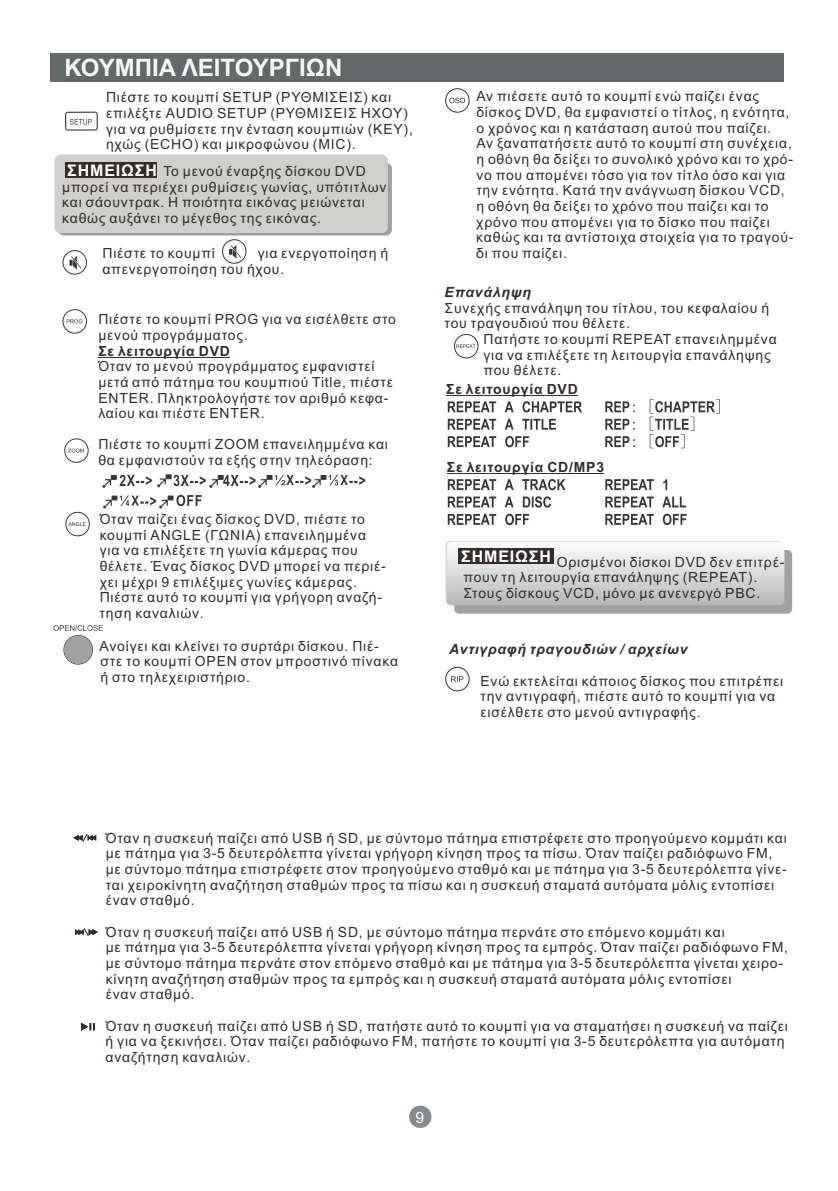
<style>
.page{position:relative;width:838px;height:1191px;background:#fff}
.page>*{position:absolute;margin:0;border:0;box-sizing:border-box;transform-origin:0 0}
.t1{font:700 24px "Arial";color:#f8f7f8}
.t2{font:15.6px "Arial";color:#fefefe}
.t3{font:14px/15.6px "Arial";letter-spacing:.055em;color:#332c2b}
.t4{font:700 14px "Arial";letter-spacing:.055em;color:#332c2b}
.t5{font:italic 700 14px "Arial";letter-spacing:.055em;color:#332c2b}
.s1{font-weight:700;font-size:16px;color:#fefefe}
</style>
<div class="page">
<div style="left:63px;top:634px;width:30px;height:30px;border:1px solid #393732;border-radius:50%"></div>
<div style="left:409px;top:1105px;width:22px;height:22px;background:#868b8e;border-radius:50%"></div>
<div style="left:51px;top:53px;width:733px;height:28px;background:#636969"></div>
<div style="left:445px;top:88px;width:24px;height:24px;border:1px solid #393732;border-radius:50%"></div>
<svg style="left:449px;top:98px;width:16px;height:5px"></svg>
<div style="left:63px;top:250px;width:24px;height:24px;border:1px solid #393732;border-radius:50%"></div>
<svg style="left:70px;top:256px;width:12px;height:13px"></svg>
<div style="left:222px;top:239px;width:24px;height:24px;border:1px solid #393732;border-radius:50%"></div>
<svg style="left:229px;top:245px;width:12px;height:14px"></svg>
<div style="left:55px;top:154px;width:337px;height:81px;background:#cfcfce"></div>
<svg style="left:65px;top:111px;width:33px;height:20px"></svg>
<svg style="left:81px;top:1022px;width:14px;height:9px"></svg>
<svg style="left:73px;top:834px;width:24px;height:8px"></svg>
<svg style="left:75px;top:928px;width:23px;height:8px"></svg>
<div style="left:63px;top:309px;width:24px;height:24px;border:1px solid #393732;border-radius:50%"></div>
<svg style="left:67px;top:319px;width:15px;height:4px"></svg>
<svg style="left:103px;top:474px;width:262px;height:13px"></svg>
<svg style="left:103px;top:494px;width:99px;height:14px"></svg>
<div style="left:64px;top:438px;width:24px;height:24px;border:1px solid #393732;border-radius:50%"></div>
<svg style="left:68px;top:448px;width:16px;height:4px"></svg>
<div style="left:66px;top:512px;width:24px;height:24px;border:1px solid #393732;border-radius:50%"></div>
<svg style="left:68px;top:522px;width:18px;height:4px"></svg>
<svg style="left:448px;top:401px;width:134px;height:11px"></svg>
<svg style="left:448px;top:418px;width:108px;height:29px"></svg>
<svg style="left:605px;top:399px;width:115px;height:49px"></svg>
<svg style="left:448px;top:479px;width:118px;height:11px"></svg>
<svg style="left:448px;top:496px;width:103px;height:29px"></svg>
<svg style="left:605px;top:479px;width:82px;height:46px"></svg>
<div style="left:454px;top:334px;width:24px;height:24px;border:1px solid #393732;border-radius:50%"></div>
<svg style="left:456px;top:344px;width:20px;height:4px"></svg>
<div style="left:64px;top:635px;width:28px;height:29px;background:#a1a1a1;border-radius:50%"></div>
<svg style="left:54px;top:625px;width:49px;height:5px"></svg>
<div style="left:445px;top:667px;width:24px;height:24px;border:1px solid #393732;border-radius:50%"></div>
<svg style="left:451px;top:676px;width:12px;height:5px"></svg>
<div style="left:65px;top:162px;width:92px;height:16px;background:#332c2b"></div>
<hr style="left:98px;top:357px;width:101px;height:1px;background:#332c2b">
<hr style="left:199px;top:357px;width:31px;height:1px;background:#332c2b">
<svg style="left:446px;top:541px;width:346px;height:72px"></svg>
<div style="left:458px;top:548px;width:95px;height:16px;background:#332c2b"></div>
<hr style="left:446px;top:394px;width:101px;height:1px;background:#332c2b">
<hr style="left:547px;top:394px;width:31px;height:1px;background:#332c2b">
<hr style="left:447px;top:472px;width:100px;height:1px;background:#332c2b">
<hr style="left:547px;top:472px;width:57px;height:1px;background:#332c2b">
<h1 class="t1" style="left:65px;top:59px;width:279px">ΚΟΥΜΠΙΑ ΛΕΙΤΟΥΡΓΙΩΝ</h1>
<p class="t3" style="left:106px;top:91px;width:308px">Πιέστε το κουμπί SETUP (ΡΥΘΜΙΣΕΙΣ) και επιλέξτε AUDIO SETUP (ΡΥΘΜΙΣΕΙΣ ΗΧΟΥ) για να ρυθμίσετε την ένταση κουμπιών (KEY), ηχώς (ECHO) και μικροφώνου (MIC).</p>
<p class="t3" style="left:62px;top:164px;width:326px;text-indent:5px"><span class="s1">ΣΗΜΕΙΩΣΗ</span> Το μενού έναρξης δίσκου DVD μπορεί να περιέχει ρυθμίσεις γωνίας, υπότιτλων και σάουντρακ. Η ποιότητα εικόνας μειώνεται καθώς αυξάνει το μέγεθος της εικόνας.</p>
<p class="t3" style="left:102px;top:247px;width:114px">Πιέστε το κουμπί</p>
<p class="t3" style="left:102px;top:247px;width:287px;text-indent:155px">για ενεργοποίηση ή απενεργοποίηση του ήχου.</p>
<p class="t3" style="left:98px;top:313px;width:299px">Πιέστε το κουμπί PROG για να εισέλθετε στο μενού προγράμματος.</p>
<p class="t4" style="left:98px;top:345px;width:133px">Σε λειτουργία DVD</p>
<p class="t3" style="left:98px;top:359px;width:296px">Όταν το μενού προγράμματος εμφανιστεί μετά από πάτημα του κουμπιού Title, πιέστε ENTER. Πληκτρολογήστε τον αριθμό κεφα&shy;λαίου και πιέστε ENTER.</p>
<p class="t3" style="left:98px;top:438px;width:291px">Πιέστε το κουμπί ZOOM επανειλημμένα και θα εμφανιστούν τα εξής στην τηλεόραση:</p>
<p class="t3" style="left:476px;top:90px;width:319px">Αν πιέσετε αυτό το κουμπί ενώ παίζει ένας δίσκος DVD, θα εμφανιστεί ο τίτλος, η ενότητα, ο χρόνος και η κατάσταση αυτού που παίζει.<br>Αν ξαναπατήσετε αυτό το κουμπί στη συνέχεια, η οθόνη θα δείξει το συνολικό χρόνο και το χρό&shy;νο που απομένει τόσο για τον τίτλο όσο και για την ενότητα. Κατά την ανάγνωση δίσκου VCD, η οθόνη θα δείξει το χρόνο που παίζει και το χρόνο που απομένει για το δίσκο που παίζει καθώς και τα αντίστοιχα στοιχεία για το τραγού&shy;δι που παίζει.</p>
<p class="t5" style="left:445px;top:287px;width:88px">Επανάληψη</p>
<p class="t3" style="left:445px;top:301px;width:326px">Συνεχής επανάληψη του τίτλου, του κεφαλαίου ή του τραγουδιού που θέλετε.</p>
<p class="t3" style="left:483px;top:332px;width:295px">Πατήστε το κουμπί REPEAT επανειλημμένα για να επιλέξετε τη λειτουργία επανάληψης που θέλετε.</p>
<p class="t4" style="left:446px;top:383px;width:133px">Σε λειτουργία DVD</p>
<p class="t4" style="left:447px;top:461px;width:159px">Σε λειτουργία CD/MP3</p>
<p class="t3" style="left:100px;top:512px;width:288px">Όταν παίζει ένας δίσκος DVD, πιέστε το κουμπί ANGLE (ΓΩΝΙΑ) επανειλημμένα για να επιλέξετε τη γωνία κάμερας που θέλετε. Ένας δίσκος DVD μπορεί να περιέ&shy;χει μέχρι 9 επιλέξιμες γωνίες κάμερας.<br>Πιέστε αυτό το κουμπί για γρήγορη αναζή&shy;τηση καναλιών.</p>
<p class="t3" style="left:100px;top:639px;width:300px">Ανοίγει και κλείνει το συρτάρι δίσκου. Πιέ&shy;στε το κουμπί OPEN στον μπροστινό πίνακα ή στο τηλεχειριστήριο.</p>
<p class="t5" style="left:449px;top:643px;width:240px">Αντιγραφή τραγουδιών / αρχείων</p>
<p class="t3" style="left:461px;top:555px;width:325px"><sup>ΣΗΜΕΙΩΣΗ</sup> Ορισμένοι δίσκοι DVD δεν επιτρέ&shy;πουν τη λειτουργία επανάληψης (REPEAT).<br>Στους δίσκους VCD, μόνο με ανενεργό PBC.</p>
<p class="t3" style="left:480px;top:674px;width:304px">Ενώ εκτελείται κάποιος δίσκος που επιτρέπει την αντιγραφή, πιέστε αυτό το κουμπί για να εισέλθετε στο μενού αντιγραφής.</p>
<p class="t3" style="left:106px;top:831px;width:683px">Όταν η συσκευή παίζει από USB ή SD, με σύντομο πάτημα επιστρέφετε στο προηγούμενο κομμάτι και με πάτημα για 3-5 δευτερόλεπτα γίνεται γρήγορη κίνηση προς τα πίσω. Όταν παίζει ραδιόφωνο FM, με σύντομο πάτημα επιστρέφετε στον προηγούμενο σταθμό και με πάτημα για 3-5 δευτερόλεπτα γίνε&shy;ται χειροκίνητη αναζήτηση σταθμών προς τα πίσω και η συσκευή σταματά αυτόματα μόλις εντοπίσει έναν σταθμό.</p>
<p class="t3" style="left:106px;top:925px;width:684px">Όταν η συσκευή παίζει από USB ή SD, με σύντομο πάτημα περνάτε στο επόμενο κομμάτι και<br>με πάτημα για 3-5 δευτερόλεπτα γίνεται γρήγορη κίνηση προς τα εμπρός. Όταν παίζει ραδιόφωνο FM, με σύντομο πάτημα περνάτε στον επόμενο σταθμό και με πάτημα για 3-5 δευτερόλεπτα γίνεται χειρο&shy;κίνητη αναζήτηση σταθμών προς τα εμπρός και η συσκευή σταματά αυτόματα μόλις εντοπίσει<br>έναν σταθμό.</p>
<p class="t3" style="left:106px;top:1018px;width:684px">Όταν η συσκευή παίζει από USB ή SD, πατήστε αυτό το κουμπί για να σταματήσει η συσκευή να παίζει ή για να ξεκινήσει. Όταν παίζει ραδιόφωνο FM, πατήστε το κουμπί για 3-5 δευτερόλεπτα για αυτόματη αναζήτηση καναλιών.</p>
<p class="t2" style="left:416px;top:1110px;width:10px">9</p>
</div>
